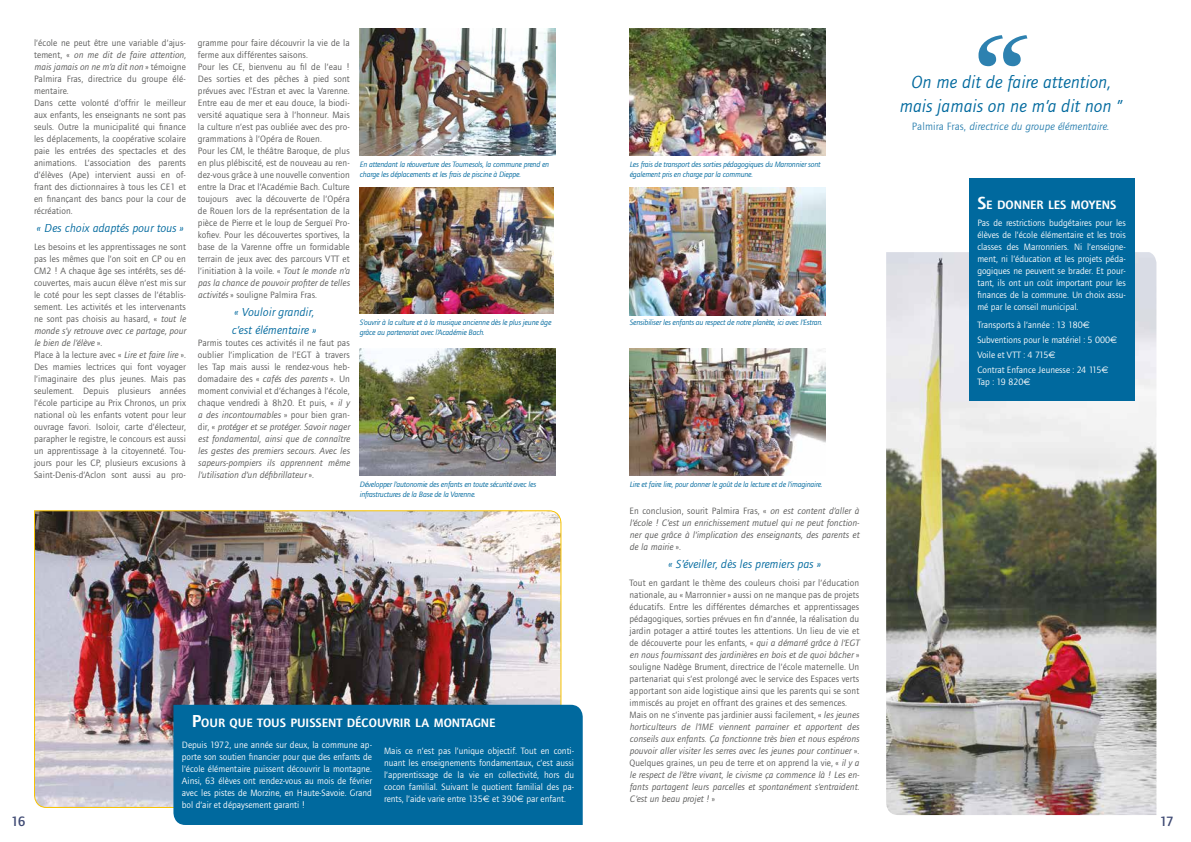
<style>
.page{position:relative;width:1191px;height:842px;background:#fff}
.page>*{position:absolute;margin:0;border:0;box-sizing:border-box;transform-origin:0 0}
.t1{font:italic 700 110.1px "Sabon";color:#2d81b0}
.t2{font:italic 18px/24px "Foundry Journal";letter-spacing:.01em;color:#00699e;text-align:center}
.t3{font:500 14px "Foundry Journal";color:#3e4973}
.t4{font:600 12.6px "Foundry Journal";color:#fff}
.t5{font:italic 12px/18px "Foundry Journal";letter-spacing:.01em;color:#00699e}
.t6{font:italic 11px "Foundry Journal";letter-spacing:.01em;color:#2d81b0}
.t7{font:9.5px/12px "Foundry Journal";letter-spacing:.01em;color:#575756}
.t8{font:9.5px/12px "Foundry Journal";color:#fff;text-align:justify}
.t9{font:italic 9.5px/12px "Foundry Journal";letter-spacing:.01em;color:#575756;text-align:justify}
.t10{font:italic 8px/10px "Foundry Journal";letter-spacing:-.02em;color:#00699e}
.s1{font-style:italic}
.s2{font-style:normal}
.s3{font-size:18px}
.s4{font-family:"Euro Sans"}
</style>
<div class="page">
<img style="left:886px;top:252px;width:270px;height:563px">
<img style="left:359px;top:348px;width:196px;height:127px">
<img style="left:359px;top:188px;width:195px;height:125px">
<img style="left:359px;top:28px;width:196px;height:128px">
<img style="left:629px;top:188px;width:196px;height:127px">
<img style="left:629px;top:28px;width:196px;height:128px">
<img style="left:629px;top:348px;width:196px;height:127px">
<img style="left:34px;top:510px;width:528px;height:298px">
<div style="left:173px;top:705px;width:410px;height:120px;background:#00699e"></div>
<div style="left:969px;top:179px;width:165px;height:222px;background:#00699e"></div>
<p class="t7" style="left:34px;top:37px;width:153px">l’école ne peut être une variable d’ajus&shy;tement, « <span class="s1">on me dit de faire attention, mais jamais on ne m’a dit non</span> » témoigne Palmira Fras, directrice du groupe élé&shy;mentaire.<br>Dans cette volonté d’offrir le meilleur aux enfants, les enseignants ne sont pas seuls. Outre la municipalité qui finance les déplacements, la coopérative scolaire paie les entrées des spectacles et des animations. L’association des parents d’élèves (Ape) intervient aussi en of&shy;frant des dictionnaires à tous les CE1 et en finançant des bancs pour la cour de récréation.</p>
<p class="t5" style="left:36px;top:219px;width:149px">« Des choix adaptés pour tous »</p>
<p class="t7" style="left:34px;top:241px;width:153px">Les besoins et les apprentissages ne sont pas les mêmes que l’on soit en CP ou en CM2 ! A chaque âge ses intérêts, ses dé&shy;couvertes, mais aucun élève n’est mis sur le coté pour les sept classes de l’établis&shy;sement. Les activités et les intervenants ne sont pas choisis au hasard, « <span class="s1">tout le monde s’y retrouve avec ce partage, pour le bien de l’élève</span> ».<br>Place à la lecture avec « <span class="s1">Lire et faire lire</span> ».<br>Des mamies lectrices qui font voyager l’imaginaire des plus jeunes. Mais pas seulement. Depuis plusieurs années l’école participe au Prix Chronos, un prix national où les enfants votent pour leur ouvrage favori. Isoloir, carte d’électeur, parapher le registre, le concours est aussi un apprentissage à la citoyenneté. Tou&shy;jours pour les CP, plusieurs excusions à Saint-Denis-d’Aclon sont aussi au pro-</p>
<p class="t7" style="left:198px;top:37px;width:153px">gramme pour faire découvrir la vie de la ferme aux différentes saisons.<br>Pour les CE, bienvenu au fil de l’eau !<br>Des sorties et des pêches à pied sont prévues avec l’Estran et avec la Varenne.<br>Entre eau de mer et eau douce, la biodi&shy;versité aquatique sera à l’honneur. Mais la culture n’est pas oubliée avec des pro&shy;grammations à l’Opéra de Rouen.<br>Pour les CM, le théâtre Baroque, de plus en plus plébiscité, est de nouveau au ren&shy;dez-vous grâce à une nouvelle convention entre la Drac et l’Académie Bach. Culture toujours avec la découverte de l’Opéra de Rouen lors de la représentation de la pièce de Pierre et le loup de Sergueï Pro&shy;kofiev. Pour les découvertes sportives, la base de la Varenne offre un formidable terrain de jeux avec des parcours VTT et l’initiation à la voile. « <span class="s1">Tout le monde n’a pas la chance de pouvoir profiter de telles activités</span> » souligne Palmira Fras.</p>
<p class="t5" style="left:231px;top:303px;width:86px">« Vouloir grandir, c’est élémentaire »</p>
<p class="t7" style="left:198px;top:337px;width:153px;text-align:justify">Parmis toutes ces activités il ne faut pas oublier l’implication de l’EGT à travers les Tap mais aussi le rendez-vous heb&shy;domadaire des « <span class="s1">cafés des parents</span> ». Un moment convivial et d’échanges à l’école, chaque vendredi à 8h20. Et puis, « <span class="s1">il y a des incontournables</span> » pour bien gran&shy;dir, « <span class="s1">protéger et se protéger. Savoir nager est fondamental, ainsi que de connaître les gestes des premiers secours. Avec les sapeurs-pompiers ils apprennent même l’utilisation d’un défibrillateur</span> ».</p>
<p class="t10" style="left:359px;top:159px;width:191px">En attendant la réouverture des Tournesols, la commune prend en charge les déplacements et les frais de piscine à Dieppe.</p>
<p class="t10" style="left:359px;top:317px;width:193px">S’ouvrir à la culture et à la musique ancienne dès le plus jeune âge grâce au partenariat avec l’Académie Bach.</p>
<p class="t10" style="left:359px;top:480px;width:178px">Développer l’autonomie des enfants en toute sécurité avec les infrastructures de la Base de la Varenne.</p>
<p class="t10" style="left:629px;top:159px;width:192px">Les frais de transport des sorties pédagogiques du Marronnier sont également pris en charge par la commune.</p>
<p class="t10" style="left:629px;top:317px;width:194px">Sensibiliser les enfants au respect de notre planète, ici avec l’Estran.</p>
<p class="t10" style="left:629px;top:480px;width:194px">Lire et faire lire, pour donner le goût de la lecture et de l’imaginaire.</p>
<h1 class="t1" style="left:966px;top:7px;width:59px">“</h1>
<h2 class="t2" style="left:899px;top:70px;width:224px">On me dit de faire attention, mais jamais on ne m’a dit non ”</h2>
<p class="t6" style="left:912px;top:120px;width:198px"><span class="s2">Palmira Fras,</span> directrice du groupe élémentaire<span class="s2">.</span></p>
<h3 class="t4" style="left:977px;top:197px;width:140px"><span class="s3">S</span>E DONNER LES MOYENS</h3>
<p class="t8" style="left:977px;top:217px;width:150px">Pas de restrictions budgétaires pour les élèves de l’école élémentaire et les trois classes des Marronniers. Ni l’enseigne&shy;ment, ni l’éducation et les projets péda&shy;gogiques ne peuvent se brader. Et pour&shy;tant, ils ont un coût important pour les finances de la commune. Un choix assu&shy;mé par le conseil municipal.</p>
<p class="t8" style="left:977px;top:318px;width:150px;line-height:14.8px;text-align:left">Transports à l’année : 13 180<span class="s4">€</span> €<br>Subventions pour le matériel : 5 000<span class="s4">€</span> €<br>Voile et VTT : 4 715<span class="s4">€</span> €€<br>Contrat Enfance Jeunesse : 24 115<span class="s4">€</span></p>
<p class="t8" style="left:977px;top:376px;width:63px">Tap : 19 820<span class="s4">€</span> €</p>
<h3 class="t4" style="left:192px;top:715px;width:305px"><span class="s3">P</span>OUR QUE TOUS PUISSENT DÉCOUVRIR LA MONTAGNE</h3>
<p class="t8" style="left:182px;top:739px;width:192px">Depuis 1972, une année sur deux, la commune ap&shy;porte son soutien financier pour que des enfants de l’école élémentaire puissent découvrir la montagne.<br>Ainsi, 63 élèves ont rendez-vous au mois de février avec les pistes de Morzine, en Haute-Savoie. Grand bol d’air et dépaysement garanti !</p>
<p class="t8" style="left:384px;top:745px;width:191px">Mais ce n’est pas l’unique objectif. Tout en conti&shy;nuant les enseignements fondamentaux, c’est aussi l’apprentissage de la vie en collectivité, hors du cocon familial. Suivant le quotient familial des pa&shy;rents, l’aide varie entre 135<span class="s4">€</span> et 390<span class="s4">€</span> par enfant.</p>
<p class="t9" style="left:629px;top:505px;width:231px"><span class="s2">En conclusion, sourit Palmira Fras, «</span> on est content d’aller à l’école ! C’est un enrichissement mutuel qui ne peut fonction&shy;ner que grâce à l’implication des enseignants, des parents et de la mairie <span class="s2">».</span></p>
<p class="t5" style="left:668px;top:555px;width:154px">« S’éveiller, dès les premiers pas »</p>
<p class="t7" style="left:629px;top:577px;width:231px">Tout en gardant le thème des couleurs choisi par l’éducation nationale, au « Marronnier » aussi on ne manque pas de projets éducatifs. Entre les différentes démarches et apprentissages pédagogiques, sorties prévues en fin d’année, la réalisation du jardin potager a attiré toutes les attentions. Un lieu de vie et de découverte pour les enfants, « <span class="s1">qui a démarré grâce à l’EGT en nous fournissant des jardinières en bois et de quoi bâcher</span> » souligne Nadège Brument, directrice de l’école maternelle. Un partenariat qui s’est prolongé avec le service des Espaces verts apportant son aide logistique ainsi que les parents qui se sont immiscés au projet en offrant des graines et des semences.<br>Mais on ne s’invente pas jardinier aussi facilement, « <span class="s1">les jeunes horticulteurs de l’IME viennent parrainer et apportent des conseils aux enfants. Ça fonctionne très bien et nous espérons pouvoir aller visiter les serres avec les jeunes pour continuer</span> ».<br>Quelques graines, un peu de terre et on apprend la vie, « <span class="s1">il y a le respect de l’être vivant, le civisme ça commence là ! Les en&shy;fants partagent leurs parcelles et spontanément s’entraident.<br>C’est un beau projet !</span> »</p>
<h3 class="t3" style="left:11px;top:813px;width:16px">16</h3>
<h3 class="t3" style="left:1159px;top:813px;width:16px">17</h3>
</div>
